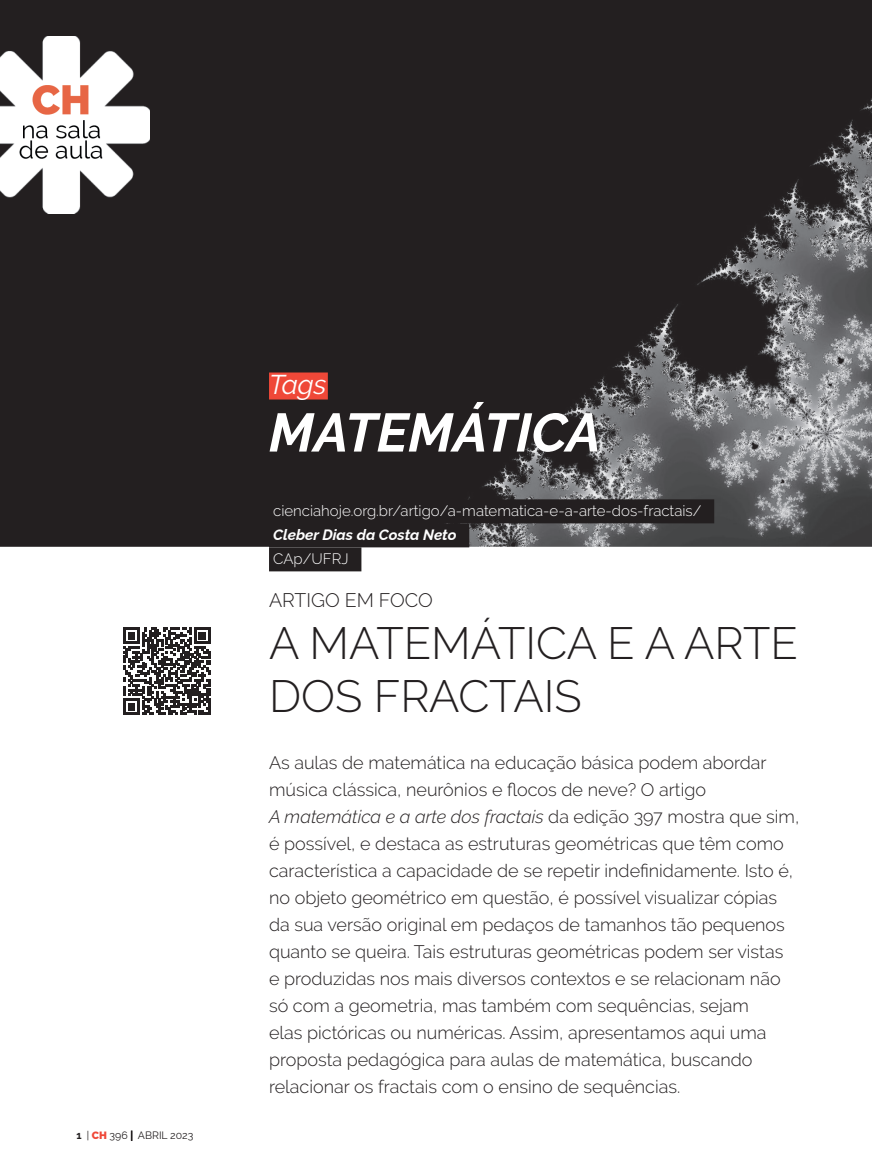
<style>
.page{position:relative;width:872px;height:1170px;background:#fff}
.page>*{position:absolute;margin:0;border:0;box-sizing:border-box;transform-origin:0 0}
.t1{font:italic 700 54px "Raleway";color:#fff}
.t2{font:300 45px/52.5px "Raleway";color:#231f20}
.t3{font:italic 27px "Raleway";color:#fff}
.t4{font:300 19.5px "Raleway";color:#231f20}
.t5{font:300 18px/27px "Raleway";color:#231f20}
.t6{font:300 15px "Raleway";color:#fff}
.t7{font:italic 700 15px "Raleway";color:#fff}
.t8{font:10.5px "Raleway";color:#231f20}
.s1{font-weight:700}
.s2{font-weight:900;color:#ef4838}
.s3{font-style:italic}
</style>
<div class="page">
<img style="left:0;top:0;width:872px;height:546px">
<div style="left:269px;top:372px;width:59px;height:27px;background:#ef4838"></div>
<div style="left:269px;top:499px;width:445px;height:24px;background:#231f20"></div>
<div style="left:269px;top:523px;width:200px;height:24px;background:#231f20"></div>
<div style="left:269px;top:547px;width:92px;height:24px;background:#231f20"></div>
<img style="left:0;top:36px;width:150px;height:177px">
<svg style="left:123px;top:627px;width:87px;height:87px"></svg>
<p class="t8" style="left:77px;top:1129px;width:118px"><span class="s1">1</span> | <span class="s2">CH</span> 396 | ABRIL 2023</p>
<h3 class="t3" style="left:269px;top:368px;width:59px">Tags</h3>
<h1 class="t1" style="left:269px;top:389px;width:333px">MATEMÁTICA</h1>
<p class="t6" style="left:273px;top:502px;width:430px">cienciahoje.org.br/artigo/a-matematica-e-a-arte-dos-fractais/</p>
<p class="t7" style="left:273px;top:523px;width:185px">Cleber Dias da Costa Neto</p>
<p class="t6" style="left:273px;top:550px;width:77px">CAp/UFRJ</p>
<p class="t4" style="left:269px;top:588px;width:165px">ARTIGO EM FOCO</p>
<h2 class="t2" style="left:269px;top:617px;width:530px">A MATEMÁTICA E A ARTE<br>DOS FRACTAIS</h2>
<p class="t5" style="left:269px;top:748px;width:532px">As aulas de matemática na educação básica podem abordar música clássica, neurônios e flocos de neve? O artigo<br><span class="s3">A matemática e a arte dos fractais</span> da edição 397 mostra que sim, é possível , e destaca as estruturas geométricas que têm como característica a capacidade de se repetir indefinidamente. Isto é, no objeto geométrico em questão, é possível visualizar cópias da sua versão original em pedaços de tamanhos tão pequenos quanto se queira. Tais estruturas geométricas podem ser vistas<br>e produzidas nos mais diversos contextos e se relacionam não só com a geometria, mas também com sequências, sejam<br>elas pictóricas ou numéricas. Assim, apresentamos aqui uma proposta pedagógica para aulas de matemática , buscando relacionar os fractais com o ensino de sequências.</p>
</div>
